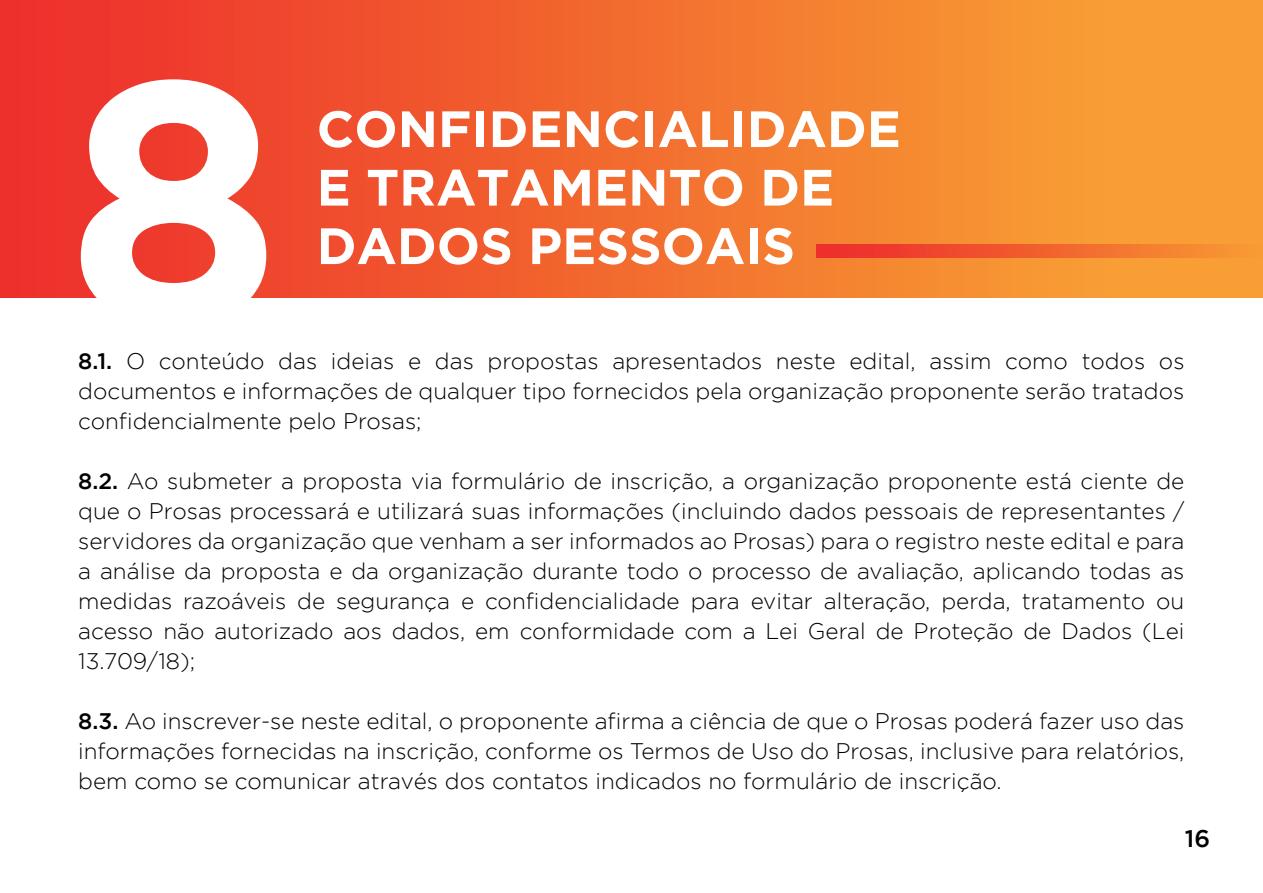
<style>
.page{position:relative;width:1263px;height:893px;background:#fff}
.page>*{position:absolute;margin:0;border:0;box-sizing:border-box;transform-origin:0 0}
.t1{font:700 343.5px "Gotham";color:#fff}
.t2{font:700 51px/58.5px "Gotham";color:#fff}
.t3{font:500 24px "Gotham";color:#000001}
.t4{font:300 22.5px/30px "Gotham";color:#000001;text-align:justify}
.s1{font-weight:500}
</style>
<div class="page">
<div style="left:0;top:0;width:1263px;height:298px;background:linear-gradient(to right,#ed2c2b,#f9ab35)"></div>
<svg style="left:816px;top:244px;width:447px;height:13px;background:#f1612f"></svg>
<h1 class="t1" style="left:65px;top:3px;width:218px">8</h1>
<h2 class="t2" style="left:317px;top:98px;width:586px">CONFIDENCIALIDADE<br>E TRATAMENTO DE<br>DADOS PESSOAIS</h2>
<p class="t4" style="left:78px;top:346px;width:1108px"><span class="s1">8.1.</span> O conteúdo das ideias e das propostas apresentados neste edital, assim como todos os documentos e informações de qualquer tipo fornecidos pela organização proponente serão tratados confidencialmente pelo Prosas;</p>
<p class="t4" style="left:78px;top:466px;width:1108px"><span class="s1">8.2.</span> Ao submeter a proposta via formulário de inscrição, a organização proponente está ciente de que o Prosas processará e utilizará suas informações (incluindo dados pessoais de representantes / servidores da organização que venham a ser informados ao Prosas) para o registro neste edital e para a análise da proposta e da organização durante todo o processo de avaliação, aplicando todas as medidas razoáveis de segurança e confidencialidade para evitar alteração, perda, tratamento ou acesso não autorizado aos dados, em conformidade com a Lei Geral de Proteção de Dados (Lei 13.709/18);</p>
<p class="t4" style="left:78px;top:706px;width:1108px"><span class="s1">8.3.</span> Ao inscrever-se neste edital, o proponente afirma a ciência de que o Prosas poderá fazer uso das informações fornecidas na inscrição, conforme os Termos de Uso do Prosas, inclusive para relatórios, bem como se comunicar através dos contatos indicados no formulário de inscrição.</p>
<p class="t3" style="left:1185px;top:825px;width:27px">16</p>
</div>
